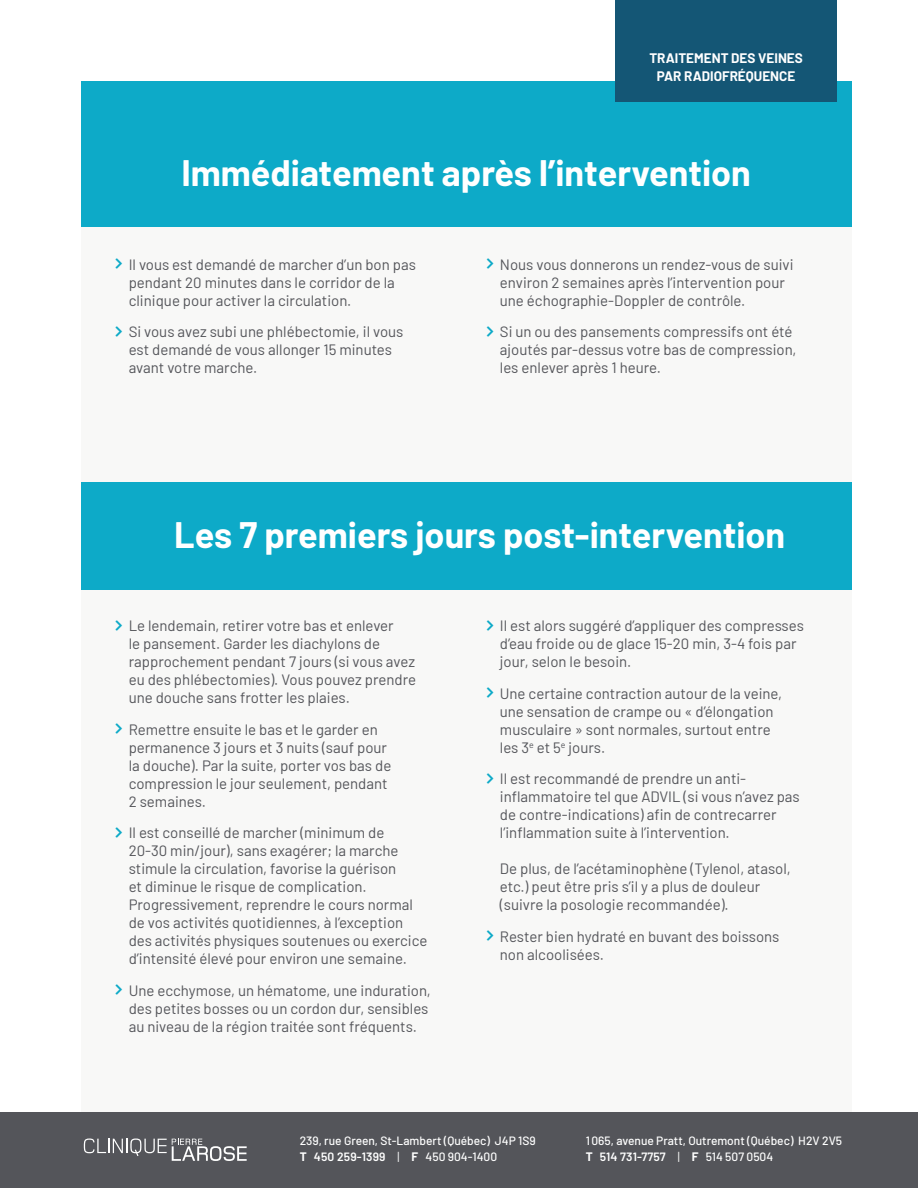
<style>
.page{position:relative;width:918px;height:1188px;background:#fff}
.page>*{position:absolute;margin:0;border:0;box-sizing:border-box;transform-origin:0 0}
.t1{font:700 36px "Barlow";color:#fff}
.t2{font:15px/18px "Barlow";color:#54555a}
.t3{font:700 13.5px/18px "Barlow";color:#fff;text-align:center}
.t4{font:500 12px/16.5px "Barlow";color:#fff}
.s1{font-weight:700}
.s2{font-weight:600}
.s3{font-weight:400}
</style>
<div class="page">
<div style="left:81px;top:81px;width:770px;height:1039px;background:#f8f8f7"></div>
<div style="left:0;top:1112px;width:918px;height:76px;background:#54555a"></div>
<svg style="left:84px;top:1139px;width:163px;height:22px"></svg>
<div style="left:81px;top:81px;width:770px;height:146px;background:#0daac8"></div>
<div style="left:81px;top:482px;width:770px;height:108px;background:#0daac8"></div>
<div style="left:615px;top:0;width:222px;height:102px;background:#145675"></div>
<p class="t3" style="left:649px;top:48px;width:155px">TRAITEMENT DES VEINES<br>PAR RADIOFRÉQUENCE</p>
<h1 class="t1" style="left:181px;top:147px;width:571px">Immédiatement après l’intervention</h1>
<p class="t2" style="left:129px;top:254px;width:289px">Il vous est demandé de marcher d’un bon pas pendant 20 minutes dans le corridor de la clinique pour activer la circulation.</p>
<p class="t2" style="left:129px;top:322px;width:276px">Si vous avez subi une phlébectomie, il vous est demandé de vous allonger 15 minutes avant votre marche.</p>
<p class="t2" style="left:500px;top:254px;width:295px">Nous vous donnerons un rendez-vous de suivi environ 2 semaines après l’intervention pour une échographie-Doppler de contrôle.</p>
<p class="t2" style="left:500px;top:322px;width:298px">Si un ou des pansements compressifs ont été ajoutés par-dessus votre bas de compression, les enlever après 1 heure.</p>
<h1 class="t1" style="left:174px;top:509px;width:613px">Les 7 premiers jours post-intervention</h1>
<p class="t2" style="left:129px;top:616px;width:289px">Le lendemain, retirer votre bas et enlever<br>le pansement. Garder les diachylons de rapprochement pendant 7 jours (si vous avez eu des phlébectomies). Vous pouvez prendre une douche sans frotter les plaies.</p>
<p class="t2" style="left:129px;top:719px;width:264px">Remettre ensuite le bas et le garder en permanence 3 jours et 3 nuits (sauf pour la douche). Par la suite, porter vos bas de compression le jour seulement, pendant 2 semaines.</p>
<p class="t2" style="left:129px;top:823px;width:300px">Il est conseillé de marcher (minimum de<br>20-30 min/jour), sans exagérer; la marche stimule la circulation, favorise la guérison<br>et diminue le risque de complication.<br>Progressivement, reprendre le cours normal de vos activités quotidiennes, à l’exception des activités physiques soutenues ou exercice d’intensité élevé pour environ une semaine.</p>
<p class="t2" style="left:129px;top:980px;width:304px">Une ecchymose, un hématome, une induration, des petites bosses ou un cordon dur, sensibles au niveau de la région traitée sont fréquents.</p>
<p class="t2" style="left:500px;top:616px;width:306px">Il est alors suggéré d’appliquer des compresses d’eau froide ou de glace 15-20 min, 3-4 fois par jour, selon le besoin.</p>
<p class="t2" style="left:500px;top:683px;width:284px">Une certaine contraction autour de la veine, une sensation de crampe ou « d’élongation musculaire » sont normales, surtout entre les 3<sup>e</sup> et 5<sup>e</sup> jours.</p>
<p class="t2" style="left:500px;top:769px;width:301px">Il est recommandé de prendre un anti&shy;inflammatoire tel que ADVIL (si vous n’avez pas de contre-indications) afin de contrecarrer l’inflammation suite à l’intervention.</p>
<p class="t2" style="left:500px;top:859px;width:292px">De plus, de l’acétaminophène (Tylenol, atasol, etc.) peut être pris s’il y a plus de douleur (suivre la posologie recommandée).</p>
<p class="t2" style="left:500px;top:926px;width:281px">Rester bien hydraté en buvant des boissons non alcoolisées.</p>
<p class="t4" style="left:300px;top:1131px;width:238px">239, rue Green, St-Lambert (Québec) J4P 1S9<br><span class="s1">T</span> <span class="s2">450 259-1399</span> <span class="s3">|</span> <span class="s1">F</span> 450 904-1400</p>
<p class="t4" style="left:586px;top:1131px;width:258px">1065, avenue Pratt, Outremont (Québec) H2V 2V5<br><span class="s1">T</span> <span class="s2">514 731-7757</span> <span class="s3">|</span> <span class="s1">F</span> 514 507 0504</p>
</div>
